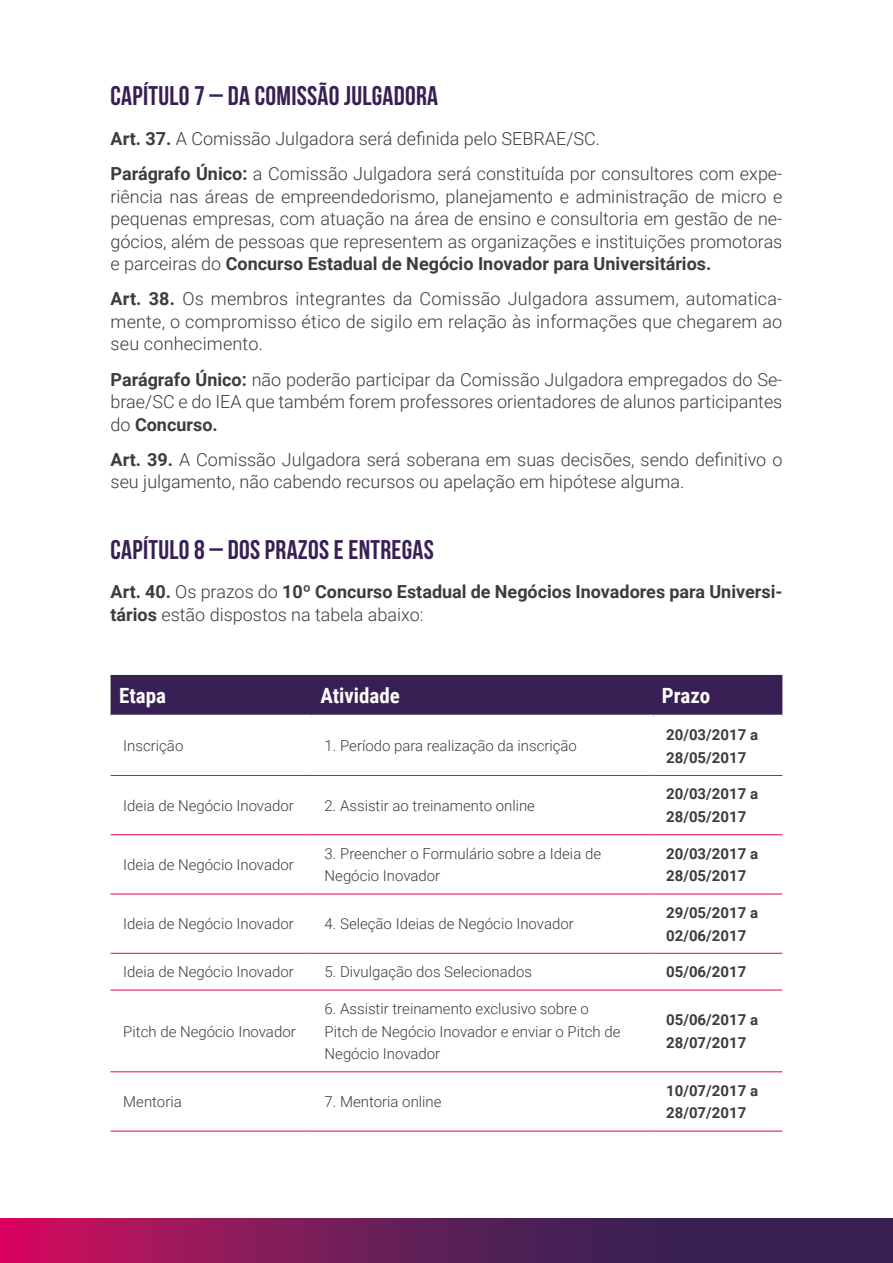
<style>
.page{position:relative;width:893px;height:1263px;background:#fff}
.page>*{position:absolute;margin:0;border:0;box-sizing:border-box;transform-origin:0 0}
.t1{font:700 27px "Bebas Neue";letter-spacing:.01em;color:#392054}
.t2{font:700 21px "Roboto Condensed";color:#fff}
.t3{font:300 18px/22.5px "Roboto";color:#3c3c3c;text-align:justify}
.t4{font:700 18px/22.5px "Roboto";color:#3c3c3c}
.t5{font:300 15px/22.5px "Roboto";color:#3c3c3c}
.t6{font:700 15px/22.5px "Roboto";color:#3c3c3c}
.s1{font-weight:700}
.s2{font-weight:300}
</style>
<div class="page">
<svg style="left:0;top:1218px;width:893px;height:45px;background:#6a1b57"></svg>
<div style="left:111px;top:675px;width:671px;height:40px;background:#392054"></div>
<hr style="left:111px;top:775px;width:201px;height:1px;background:#e60060">
<hr style="left:312px;top:775px;width:341px;height:1px;background:#e60060">
<hr style="left:653px;top:775px;width:129px;height:1px;background:#e60060">
<hr style="left:111px;top:834px;width:201px;height:1px;background:#e60060">
<hr style="left:312px;top:834px;width:341px;height:1px;background:#e60060">
<hr style="left:653px;top:834px;width:129px;height:1px;background:#e60060">
<hr style="left:111px;top:894px;width:201px;height:1px;background:#e60060">
<hr style="left:312px;top:894px;width:341px;height:1px;background:#e60060">
<hr style="left:653px;top:894px;width:129px;height:1px;background:#e60060">
<hr style="left:111px;top:953px;width:201px;height:1px;background:#e60060">
<hr style="left:312px;top:953px;width:341px;height:1px;background:#e60060">
<hr style="left:653px;top:953px;width:129px;height:1px;background:#e60060">
<hr style="left:111px;top:990px;width:201px;height:1px;background:#e60060">
<hr style="left:312px;top:990px;width:341px;height:1px;background:#e60060">
<hr style="left:653px;top:990px;width:129px;height:1px;background:#e60060">
<hr style="left:111px;top:1071px;width:201px;height:1px;background:#e60060">
<hr style="left:312px;top:1071px;width:341px;height:1px;background:#e60060">
<hr style="left:653px;top:1071px;width:129px;height:1px;background:#e60060">
<hr style="left:111px;top:1131px;width:201px;height:1px;background:#e60060">
<hr style="left:312px;top:1131px;width:341px;height:1px;background:#e60060">
<hr style="left:653px;top:1131px;width:129px;height:1px;background:#e60060">
<h1 class="t1" style="left:111px;top:81px;width:329px">CAPÍTULO 7 – DA COMISSÃO JULGADORA</h1>
<p class="t3" style="left:111px;top:120px;width:673px;line-height:35.2px"><span class="s1">Art. 37.</span> A Comissão Julgadora será definida pelo SEBRAE/SC.<br><span class="s1">Parágrafo Único:</span> a Comissão Julgadora será constituída por consultores com expe-</p>
<p class="t3" style="left:111px;top:184px;width:673px">riência nas áreas de empreendedorismo, planejamento e administração de micro e pequenas empresas, com atuação na área de ensino e consultoria em gestão de ne&shy;gócios, além de pessoas que representem as organizações e instituições promotoras e parceiras do <span class="s1">Concurso Estadual de Negócio Inovador para Universitários.</span></p>
<p class="t3" style="left:111px;top:287px;width:673px"><span class="s1">Art. 38.</span> Os membros integrantes da Comissão Julgadora assumem, automatica&shy;mente, o compromisso ético de sigilo em relação às informações que chegarem ao seu conhecimento.</p>
<p class="t3" style="left:111px;top:367px;width:673px"><span class="s1">Parágrafo Único:</span> não poderão participar da Comissão Julgadora empregados do Se&shy;brae/SC e do IEA que também forem professores orientadores de alunos participantes do <span class="s1">Concurso.</span></p>
<p class="t3" style="left:111px;top:448px;width:673px"><span class="s1">Art. 39.</span> A Comissão Julgadora será soberana em suas decisões, sendo definitivo o seu julgamento, não cabendo recursos ou apelação em hipótese alguma.</p>
<h1 class="t1" style="left:111px;top:535px;width:325px">CAPÍTULO 8 – DOS PRAZOS E ENTREGAS</h1>
<p class="t4" style="left:111px;top:580px;width:673px">Art. 40. <span class="s2">Os prazos do</span> 10º Concurso Estadual de Negócios Inovadores para Universi&shy;tários <span class="s2">estão dispostos na tabela abaixo:</span></p>
<p class="t2" style="left:119px;top:681px;width:48px">Etapa</p>
<p class="t2" style="left:320px;top:681px;width:81px">Atividade</p>
<p class="t2" style="left:662px;top:681px;width:50px">Prazo</p>
<p class="t5" style="left:123px;top:734px;width:62px">Inscrição</p>
<p class="t5" style="left:325px;top:734px;width:254px">1. Período para realização da inscrição</p>
<p class="t6" style="left:666px;top:723px;width:93px">20/03/2017 a<br>28/05/2017</p>
<p class="t5" style="left:123px;top:793px;width:172px">Ideia de Negócio Inovador</p>
<p class="t5" style="left:325px;top:793px;width:212px">2. Assistir ao treinamento online</p>
<p class="t6" style="left:666px;top:782px;width:93px">20/03/2017 a<br>28/05/2017</p>
<p class="t5" style="left:123px;top:853px;width:172px">Ideia de Negócio Inovador</p>
<p class="t5" style="left:325px;top:842px;width:278px">3. Preencher o Formulário sobre a Ideia de<br>Negócio Inovador</p>
<p class="t6" style="left:666px;top:842px;width:93px">20/03/2017 a<br>28/05/2017</p>
<p class="t5" style="left:123px;top:912px;width:172px">Ideia de Negócio Inovador</p>
<p class="t5" style="left:325px;top:912px;width:251px">4. Seleção Ideias de Negócio Inovador</p>
<p class="t6" style="left:666px;top:901px;width:93px">29/05/2017 a<br>02/06/2017</p>
<p class="t5" style="left:123px;top:960px;width:172px">Ideia de Negócio Inovador</p>
<p class="t5" style="left:325px;top:960px;width:209px">5. Divulgação dos Selecionados</p>
<p class="t6" style="left:666px;top:960px;width:82px">05/06/2017</p>
<p class="t5" style="left:123px;top:1019px;width:174px">Pitch de Negócio Inovador</p>
<p class="t5" style="left:325px;top:997px;width:297px">6. Assistir treinamento exclusivo sobre o<br>Pitch de Negócio Inovador e enviar o Pitch de<br>Negócio Inovador</p>
<p class="t6" style="left:666px;top:1008px;width:93px">05/06/2017 a<br>28/07/2017</p>
<p class="t5" style="left:123px;top:1090px;width:60px">Mentoria</p>
<p class="t5" style="left:325px;top:1090px;width:119px">7. Mentoria online</p>
<p class="t6" style="left:666px;top:1079px;width:93px">10/07/2017 a<br>28/07/2017</p>
</div>
